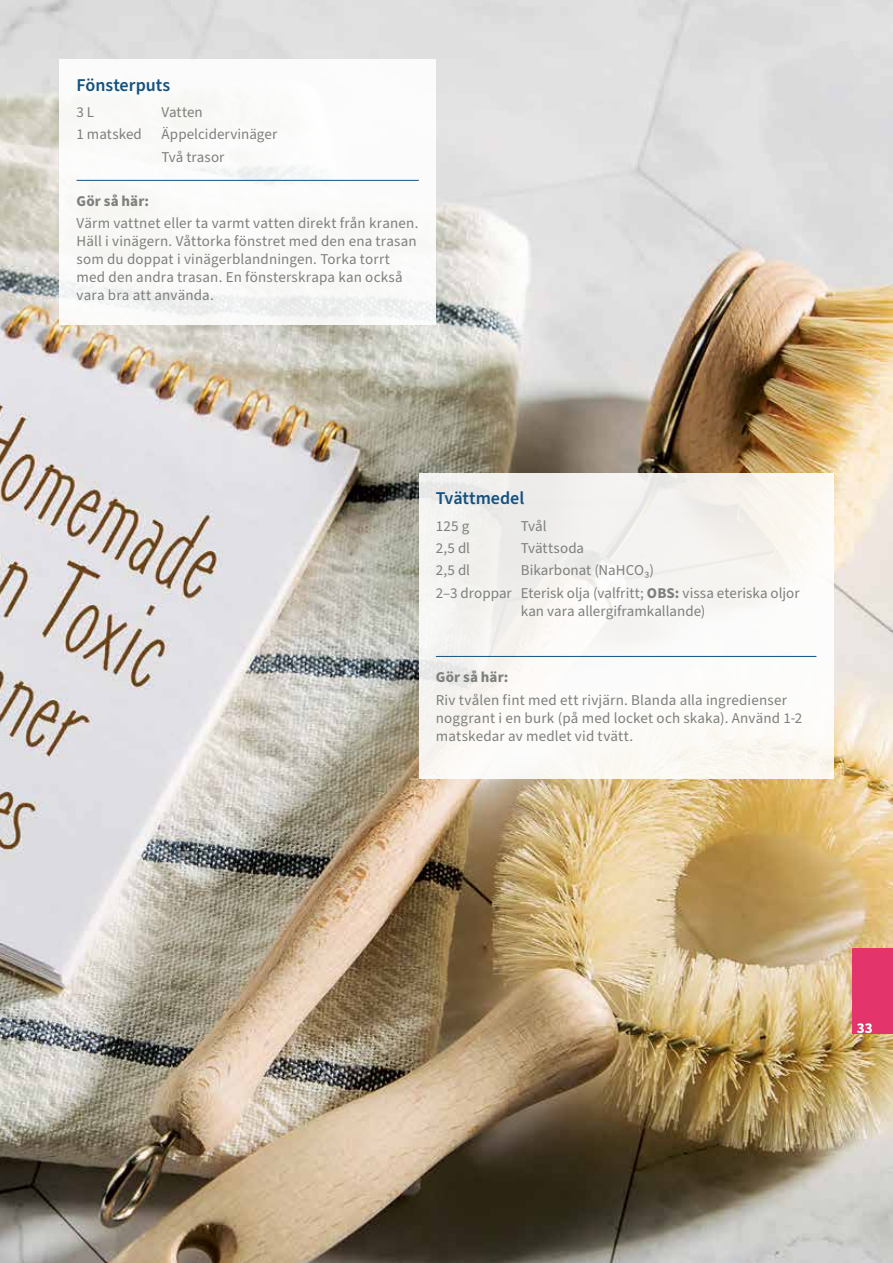
<style>
.page{position:relative;width:893px;height:1263px;background:#fff}
.page>*{position:absolute;margin:0;border:0;box-sizing:border-box;transform-origin:0 0}
.t1{font:600 18px "Source Sans Pro";color:#14517f}
.t2{font:15px/18px "Source Sans Pro";letter-spacing:.01em;color:#7d807c}
.t3{font:700 15px "Source Sans Pro";letter-spacing:.005em;color:#7d807c}
.t4{font:700 15px "Source Sans Pro";color:#fff}
.s1{font-weight:700}
</style>
<div class="page">
<img style="left:0;top:0;width:893px;height:1263px">
<div style="left:853px;top:948px;width:40px;height:85px;background:#e3346b"></div>
<div style="left:419px;top:473px;width:414px;height:305px;background:linear-gradient(to right,#f3f2f0,#fcf9f6)"></div>
<hr style="left:436px;top:656px;width:380px;height:1px;background:#14517f">
<div style="left:60px;top:60px;width:376px;height:265px;background:#fff"></div>
<hr style="left:77px;top:180px;width:342px;height:1px;background:#14517f">
<p class="t1" style="left:77px;top:73px;width:95px">Fönsterputs</p>
<p class="t2" style="left:77px;top:104px;width:19px">3 L</p>
<p class="t2" style="left:162px;top:104px;width:43px">Vatten</p>
<p class="t2" style="left:77px;top:126px;width:67px">1 matsked</p>
<p class="t2" style="left:162px;top:124px;width:117px;line-height:22.2px">Äppelcidervinäger<br>Två trasor</p>
<p class="t3" style="left:77px;top:191px;width:74px">Gör så här:</p>
<p class="t2" style="left:77px;top:215px;width:343px">Värm vattnet eller ta varmt vatten direkt från kranen.<br>Häll i vinägern. Våttorka fönstret med den ena trasan som du doppat i vinägerblandningen. Torka torrt med den andra trasan. En fönsterskrapa kan också vara bra att använda.</p>
<p class="t1" style="left:436px;top:486px;width:90px">Tvättmedel</p>
<p class="t2" style="left:436px;top:517px;width:35px">125 g</p>
<p class="t2" style="left:521px;top:517px;width:27px">Tvål</p>
<p class="t2" style="left:436px;top:539px;width:36px">2,5 dl</p>
<p class="t2" style="left:521px;top:539px;width:65px">Tvättsoda</p>
<p class="t2" style="left:436px;top:562px;width:36px">2,5 dl</p>
<p class="t2" style="left:436px;top:560px;width:365px;line-height:22.2px;text-indent:85px">Bikarbonat (NaHCO₃)<br>2–3 droppar Eterisk olja (valfritt; <span class="s1">OBS:</span> vissa eteriska oljor</p>
<p class="t2" style="left:521px;top:602px;width:186px">kan vara allergiframkallande)</p>
<p class="t3" style="left:436px;top:667px;width:74px">Gör så här:</p>
<p class="t2" style="left:436px;top:691px;width:368px">Riv tvålen fint med ett rivjärn. Blanda alla ingredienser noggrant i en burk (på med locket och skaka). Använd 1-2 matskedar av medlet vid tvätt.</p>
<p class="t4" style="left:857px;top:1018px;width:18px">33</p>
</div>
